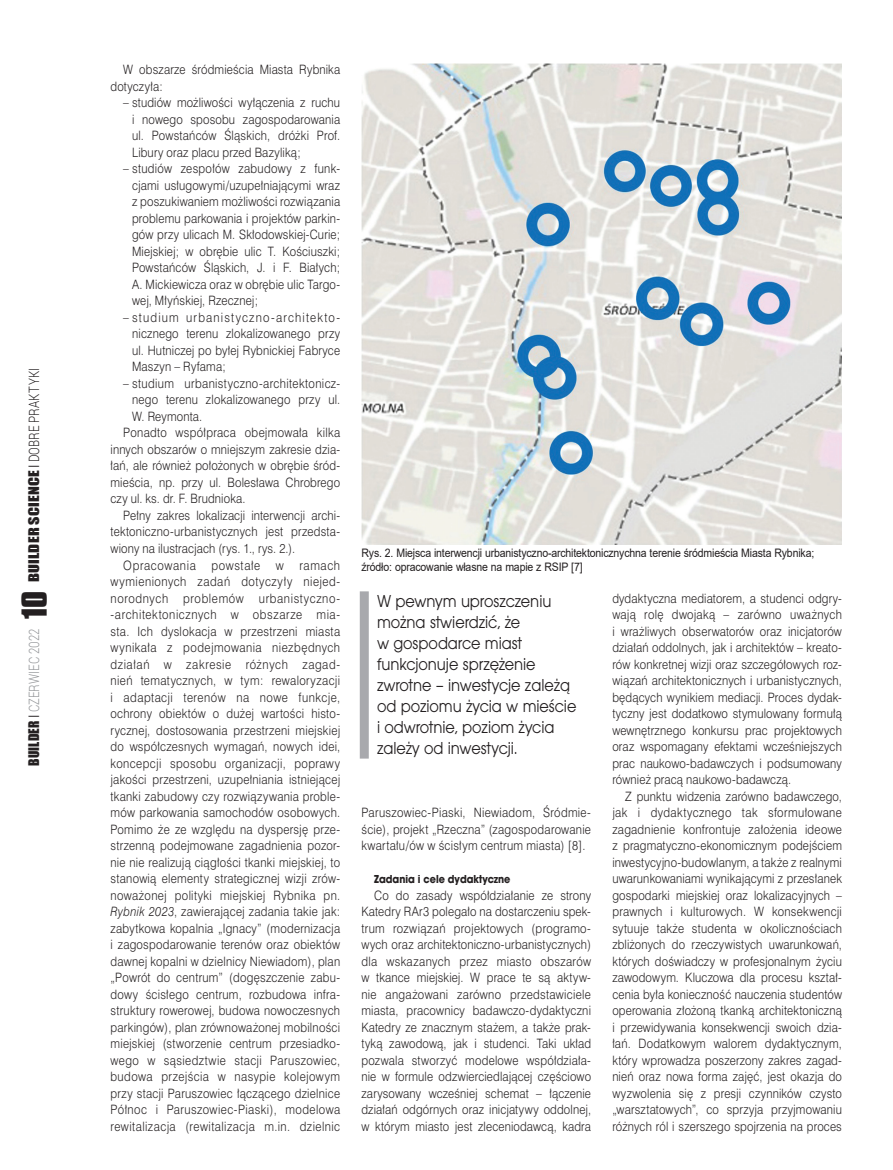
<style>
.page{position:relative;width:893px;height:1170px;background:#fff}
.page>*{position:absolute;margin:0;border:0;box-sizing:border-box;transform-origin:0 0}
.wrzutka_pasek{font:18px/21px "Avant Gar Got Itc TEE";letter-spacing:-.005em;color:#231f20;scale:.9 1}
.t1{font:300 14.25px "Roboto";color:#939598;scale:.8 1}
.t2{font:13.5px "Impact";letter-spacing:.01em;color:#231f20;scale:1.2 1}
.tekst_swiss{font:12px/16.5px "Swis 721 Lt PL";letter-spacing:.015em;color:#231f20;text-align:justify;scale:.89 1}
.srodtytul{font:700 12px "Avant Gar Got Itc TEE";color:#231f20;scale:.9 1}
.tekst_swiss-2{font:12px "Swis 721 Lt PL";letter-spacing:.055em;color:#231f20;scale:.89 1}
.tekst_swiss-3{font:12px "Swis 721 Lt PL";letter-spacing:.06em;color:#231f20;scale:.89 1}
.Fot_podpis{font:11.7px/13.5px "Arial";letter-spacing:-.015em;color:#231f20;scale:.9 1}
.s1{font-family:"Swis 721 Lt PL"}
.s2{font-family:"Roboto";font-weight:300;font-size:14.25px}
.s3{font-family:"Impact";font-weight:400;font-size:13.5px;color:#231f20}
.s4{font-family:"Swis 721 Lt PL";font-weight:400;font-size:13.5px;color:#231f20}
.s5{font-family:"Compacta PL";font-weight:700;font-size:30px;color:#231f20}
.s6{font-style:italic}
</style>
<div class="page">
<img style="left:361px;top:64px;width:481px;height:480px">
<div style="left:360px;top:591px;width:9px;height:167px;background:#a8a9ad"></div>
<p class="t2" style="left:24px;top:582px;width:180px;rotate:-90deg">BUILDER SCIENCE <span class="s1">I</span> <span class="s2">DOBRE PRAKTYKI</span></p>
<p class="t1" style="left:24px;top:765px;width:220px;rotate:-90deg"><span class="s3">BUILDER</span> <span class="s4">I</span> CZERWIEC 2022 <span class="s5">10</span></p>
<p class="tekst_swiss" style="left:111px;top:61px;width:259px;text-indent:13px">W obszarze śródmieścia Miasta Rybnika dotyczyła:</p>
<p class="tekst_swiss" style="left:132px;top:94px;width:235px;text-indent:-9px">– studiów możliwości wyłączenia z ruchu i nowego sposobu zagospodarowania ul. Powstańców Śląskich, dróżki Prof.<br>Libury oraz placu przed Bazyliką;</p>
<p class="tekst_swiss" style="left:132px;top:160px;width:235px;text-indent:-9px">– studiów zespołów zabudowy z funk&shy;cjami usługowymi/uzupełniającymi wraz z poszukiwaniem możliwości rozwiązania problemu parkowania i projektów parkin&shy;gów przy ulicach M. Skłodowskiej-Curie; Miejskiej; w obrębie ulic T. Kościuszki; Powstańców Śląskich, J. i F. Białych; A. Mickiewicza oraz w obrębie ulic Targo&shy;wej, Młyńskiej, Rzecznej;</p>
<p class="tekst_swiss" style="left:132px;top:309px;width:235px;text-indent:-9px">– studium urbanistyczno-architekto&shy;nicznego terenu zlokalizowanego przy ul. Hutniczej po byłej Rybnickiej Fabryce Maszyn – Ryfama;</p>
<p class="tekst_swiss" style="left:132px;top:375px;width:235px;text-indent:-9px">– studium urbanistyczno-architektonicz&shy;nego terenu zlokalizowanego przy ul.<br>W. Reymonta.</p>
<p class="tekst_swiss" style="left:111px;top:424px;width:259px;text-indent:13px">Ponadto współpraca obejmowała kilka innych obszarów o mniejszym zakresie dzia&shy;łań, ale również położonych w obrębie śród&shy;mieścia, np. przy ul. Bolesława Chrobrego czy ul. ks. dr. F. Brudnioka.</p>
<p class="tekst_swiss" style="left:111px;top:507px;width:259px;text-indent:13px">Pełny zakres lokalizacji interwencji archi&shy;tektoniczno-urbanistycznych jest przedsta&shy;wiony na ilustracjach (rys. 1., rys. 2.).</p>
<p class="tekst_swiss-2" style="left:123px;top:557px;width:83px">Opracowania</p>
<p class="tekst_swiss-3" style="left:211px;top:557px;width:57px">powstałe</p>
<p class="tekst_swiss" style="left:276px;top:556px;width:10px">w</p>
<p class="tekst_swiss" style="left:111px;top:556px;width:260px;text-indent:189px">ramach wymienionych zadań dotyczyły niejed&shy;norodnych problemów urbanistyczno--architektonicznych w obszarze mia&shy;sta. Ich dyslokacja w przestrzeni miasta wynikała z podejmowania niezbędnych działań w zakresie różnych zagad&shy;nień tematycznych, w tym: rewaloryzacji i adaptacji terenów na nowe funkcje, ochrony obiektów o dużej wartości histo&shy;rycznej, dostosowania przestrzeni miejskiej do współczesnych wymagań, nowych idei, koncepcji sposobu organizacji, poprawy jakości przestrzeni, uzupełniania istniejącej tkanki zabudowy czy rozwiązywania proble&shy;mów parkowania samochodów osobowych.<br>Pomimo że ze względu na dyspersję prze&shy;strzenną podejmowane zagadnienia pozor&shy;nie nie realizują ciągłości tkanki miejskiej, to stanowią elementy strategicznej wizji zrów&shy;noważonej polityki miejskiej Rybnika pn.<br><span class="s6">Rybnik 2023</span>, zawierającej zadania takie jak: zabytkowa kopalnia „Ignacy” (modernizacja i zagospodarowanie terenów oraz obiektów dawnej kopalni w dzielnicy Niewiadom), plan „Powrót do centrum” (dogęszczenie zabu&shy;dowy ścisłego centrum, rozbudowa infra&shy;struktury rowerowej, budowa nowoczesnych parkingów), plan zrównoważonej mobilności miejskiej (stworzenie centrum przesiadko&shy;wego w sąsiedztwie stacji Paruszowiec, budowa przejścia w nasypie kolejowym przy stacji Paruszowiec łączącego dzielnice Północ i Paruszowiec-Piaski), modelowa rewitalizacja (rewitalizacja m.in. dzielnic</p>
<p class="Fot_podpis" style="left:361px;top:546px;width:505px">Rys. 2. Miejsca interwencji urbanistyczno-architektonicznychna terenie śródmieścia Miasta Rybnika; źródło: opracowanie własne na mapie z RSIP [7]</p>
<p class="wrzutka_pasek" style="left:377px;top:590px;width:223px">W pewnym uproszczeniu można stwierdzić, że<br>w gospodarce miast funkcjonuje sprzężenie zwrotne – inwestycje zależą od poziomu życia w mieście i odwrotnie, poziom życia zależy od inwestycji.</p>
<p class="tekst_swiss" style="left:612px;top:589px;width:259px">dydaktyczna mediatorem, a studenci odgry&shy;wają rolę dwojaką – zarówno uważnych i wrażliwych obserwatorów oraz inicjatorów działań oddolnych, jak i architektów – kreato&shy;rów konkretnej wizji oraz szczegółowych roz&shy;wiązań architektonicznych i urbanistycznych, będących wynikiem mediacji. Proces dydak&shy;tyczny jest dodatkowo stymulowany formułą wewnętrznego konkursu prac projektowych oraz wspomagany efektami wcześniejszych prac naukowo-badawczych i podsumowany również pracą naukowo-badawczą.</p>
<p class="tekst_swiss" style="left:612px;top:787px;width:259px;text-indent:13px">Z punktu widzenia zarówno badawczego, jak i dydaktycznego tak sformułowane zagadnienie konfrontuje założenia ideowe z pragmatyczno-ekonomicznym podejściem inwestycyjno-budowlanym, a także z realnymi uwarunkowaniami wynikającymi z przesłanek gospodarki miejskiej oraz lokalizacyjnych – prawnych i kulturowych. W konsekwencji sytuuje także studenta w okolicznościach zbliżonych do rzeczywistych uwarunkowań, których doświadczy w profesjonalnym życiu zawodowym. Kluczowa dla procesu kształ&shy;cenia była konieczność nauczenia studentów operowania złożoną tkanką architektoniczną i przewidywania konsekwencji swoich dzia&shy;łań. Dodatkowym walorem dydaktycznym, który wprowadza poszerzony zakres zagad&shy;nień oraz nowa forma zajęć, jest okazja do wyzwolenia się z presji czynników czysto „warsztatowych”, co sprzyja przyjmowaniu różnych ról i szerszego spojrzenia na proces</p>
<p class="tekst_swiss" style="left:361px;top:804px;width:259px">Paruszowiec-Piaski, Niewiadom, Śródmie&shy;ście), projekt „Rzeczna” (zagospodarowanie kwartału/ów w ścisłym centrum miasta) [8].</p>
<p class="srodtytul" style="left:374px;top:871px;width:153px">Zadania i cele dydaktyczne</p>
<p class="tekst_swiss" style="left:361px;top:886px;width:260px;text-indent:13px">Co do zasady współdziałanie ze strony Katedry RAr3 polegało na dostarczeniu spek&shy;trum rozwiązań projektowych (programo&shy;wych oraz architektoniczno-urbanistycznych) dla wskazanych przez miasto obszarów w tkance miejskiej. W prace te są aktyw&shy;nie angażowani zarówno przedstawiciele miasta, pracownicy badawczo-dydaktyczni Katedry ze znacznym stażem, a także prak&shy;tyką zawodową, jak i studenci. Taki układ pozwala stworzyć modelowe współdziała&shy;nie w formule odzwierciedlającej częściowo zarysowany wcześniej schemat – łączenie działań odgórnych oraz inicjatywy oddolnej, w którym miasto jest zleceniodawcą, kadra</p>
</div>
